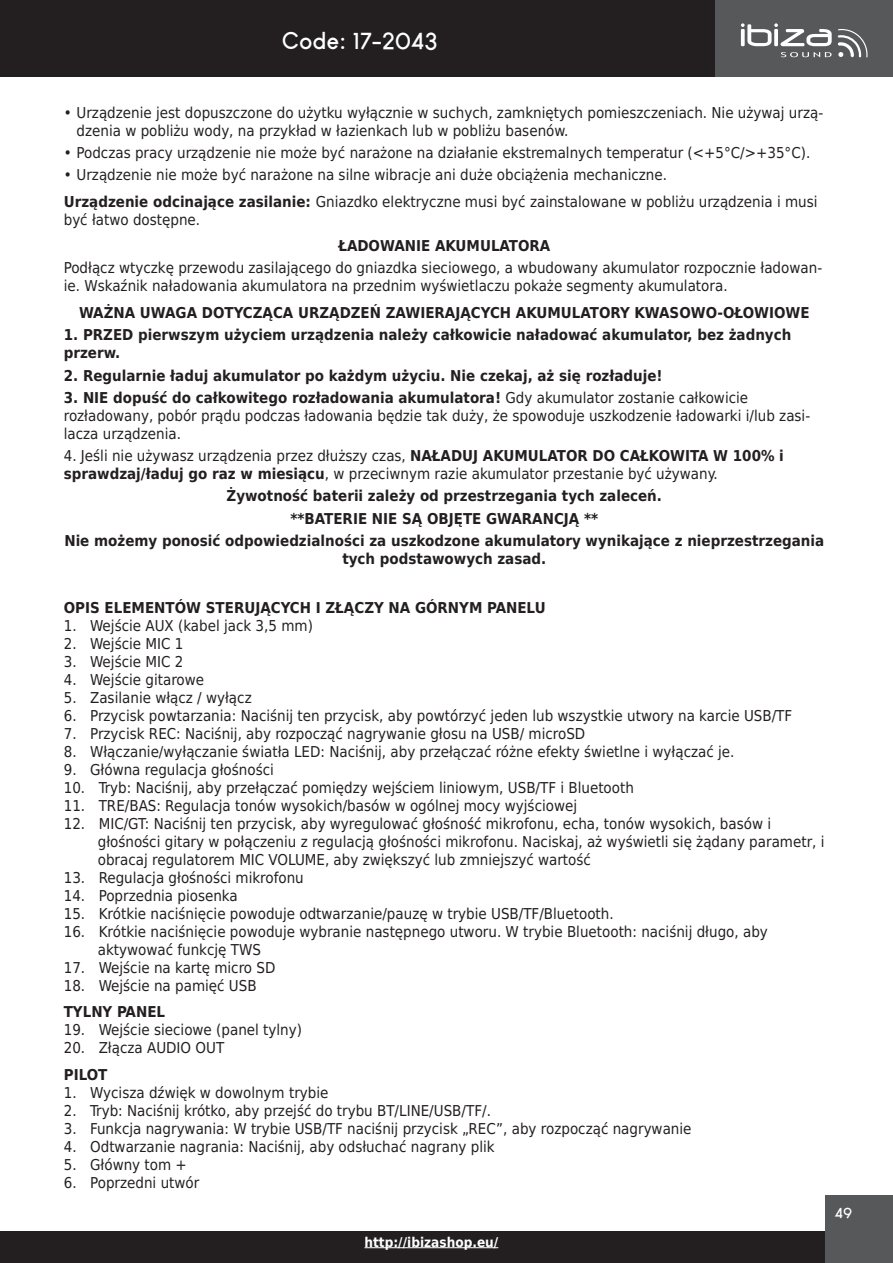
<style>
.page{position:relative;width:893px;height:1263px;background:#fff}
.page>*{position:absolute;margin:0;border:0;box-sizing:border-box;transform-origin:0 0}
.t1{font:700 24px "Louis George Cafe";color:#fff}
.IBI_-_Texte{font:15px/18px "DejaVu Sans Condensed";color:#231f20}
.IBI_-_Texte-2{font:700 15px/18px "DejaVu Sans Condensed";color:#231f20}
.IBI_-_Sous-titres{font:700 15px "DejaVu Sans Condensed";color:#231f20}
.IBI_-_Sous-titres-2{font:15px/18px "DejaVu Sans Condensed";color:#231f20}
.t2{font:700 15px "Louis George Cafe";color:#fff}
.t3{font:700 13.5px "DejaVu Sans Condensed";color:#fff}
.s1{font-weight:700}
</style>
<div class="page">
<div style="left:0;top:0;width:893px;height:77px;background:#231f20"></div>
<div style="left:0;top:1231px;width:893px;height:32px;background:#231f20"></div>
<div style="left:715px;top:0;width:178px;height:77px;background:#57585a"></div>
<svg style="left:781px;top:52px;width:51px;height:5px"></svg>
<svg style="left:838px;top:29px;width:29px;height:28px"></svg>
<svg style="left:741px;top:23px;width:91px;height:23px"></svg>
<div style="left:825px;top:1195px;width:68px;height:68px;background:#57585a"></div>
<hr style="left:364px;top:1247px;width:134px;height:1px;background:#fff">
<h1 class="t1" style="left:282px;top:26px;width:157px">Code: 17-2043</h1>
<p class="IBI_-_Texte" style="left:77px;top:103px;width:748px;text-indent:-13px">• Urządzenie jest dopuszczone do użytku wyłącznie w suchych, zamkniętych pomieszczeniach. Nie używaj urzą&shy;dzenia w pobliżu wody, na przykład w łazienkach lub w pobliżu basenów.</p>
<p class="IBI_-_Texte" style="left:64px;top:143px;width:748px">• Podczas pracy urządzenie nie może być narażone na działanie ekstremalnych temperatur (&lt;+5°C/&gt;+35°C).</p>
<p class="IBI_-_Texte" style="left:64px;top:166px;width:605px">• Urządzenie nie może być narażone na silne wibracje ani duże obciążenia mechaniczne.</p>
<p class="IBI_-_Sous-titres-2" style="left:64px;top:192px;width:755px"><span class="s1">Urządzenie odcinające zasilanie:</span> Gniazdko elektryczne musi być zainstalowane w pobliżu urządzenia i musi być łatwo dostępne.</p>
<p class="IBI_-_Sous-titres" style="left:338px;top:234px;width:214px">ŁADOWANIE AKUMULATORA</p>
<p class="IBI_-_Texte" style="left:64px;top:259px;width:760px">Podłącz wtyczkę przewodu zasilającego do gniazdka sieciowego, a wbudowany akumulator rozpocznie ładowan&shy;ie. Wskaźnik naładowania akumulatora na przednim wyświetlaczu pokaże segmenty akumulatora.</p>
<p class="IBI_-_Sous-titres" style="left:79px;top:300px;width:732px">WAŻNA UWAGA DOTYCZĄCA URZĄDZEŃ ZAWIERAJĄCYCH AKUMULATORY KWASOWO-OŁOWIOWE</p>
<p class="IBI_-_Texte-2" style="left:64px;top:326px;width:729px">1. PRZED pierwszym użyciem urządzenia należy całkowicie naładować akumulator, bez żadnych przerw.</p>
<p class="IBI_-_Texte-2" style="left:64px;top:366px;width:600px">2. Regularnie ładuj akumulator po każdym użyciu. Nie czekaj, aż się rozładuje!</p>
<p class="IBI_-_Texte" style="left:64px;top:388px;width:748px"><span class="s1">3. NIE dopuść do całkowitego rozładowania akumulatora!</span> Gdy akumulator zostanie całkowicie rozładowany, pobór prądu podczas ładowania będzie tak duży, że spowoduje uszkodzenie ładowarki i/lub zasi&shy;lacza urządzenia.</p>
<p class="IBI_-_Texte" style="left:64px;top:446px;width:722px">4. Jeśli nie używasz urządzenia przez dłuższy czas, <span class="s1">NAŁADUJ AKUMULATOR DO CAŁKOWITA W 100% i sprawdzaj/ładuj go raz w miesiącu</span>, w przeciwnym razie akumulator przestanie być używany.</p>
<p class="IBI_-_Texte-2" style="left:227px;top:487px;width:437px">Żywotność baterii zależy od przestrzegania tych zaleceń.</p>
<p class="IBI_-_Texte-2" style="left:291px;top:509px;width:309px">**BATERIE NIE SĄ OBJĘTE GWARANCJĄ **</p>
<p class="IBI_-_Texte-2" style="left:64px;top:531px;width:761px;text-align:center">Nie możemy ponosić odpowiedzialności za uszkodzone akumulatory wynikające z nieprzestrzegania tych podstawowych zasad.</p>
<p class="IBI_-_Sous-titres" style="left:64px;top:595px;width:483px">OPIS ELEMENTÓW STERUJĄCYCH I ZŁĄCZY NA GÓRNYM PANELU</p>
<p class="IBI_-_Texte" style="left:64px;top:616px;width:251px">1. Wejście AUX (kabel jack 3,5 mm)</p>
<p class="IBI_-_Texte" style="left:64px;top:634px;width:121px">2. Wejście MIC 1</p>
<p class="IBI_-_Texte" style="left:64px;top:652px;width:121px">3. Wejście MIC 2</p>
<p class="IBI_-_Texte" style="left:64px;top:670px;width:142px">4. Wejście gitarowe</p>
<p class="IBI_-_Texte" style="left:64px;top:688px;width:189px">5. Zasilanie włącz / wyłącz</p>
<p class="IBI_-_Texte" style="left:64px;top:706px;width:730px">6. Przycisk powtarzania: Naciśnij ten przycisk, aby powtórzyć jeden lub wszystkie utwory na karcie USB/TF</p>
<p class="IBI_-_Texte" style="left:64px;top:724px;width:523px">7. Przycisk REC: Naciśnij, aby rozpocząć nagrywanie głosu na USB/ microSD</p>
<p class="IBI_-_Texte" style="left:64px;top:742px;width:672px">8. Włączanie/wyłączanie światła LED: Naciśnij, aby przełączać różne efekty świetlne i wyłączać je.</p>
<p class="IBI_-_Texte" style="left:64px;top:760px;width:212px">9. Główna regulacja głośności</p>
<p class="IBI_-_Texte" style="left:64px;top:778px;width:572px">10. Tryb: Naciśnij, aby przełączać pomiędzy wejściem liniowym, USB/TF i Bluetooth</p>
<p class="IBI_-_Texte" style="left:64px;top:796px;width:515px">11. TRE/BAS: Regulacja tonów wysokich/basów w ogólnej mocy wyjściowej</p>
<p class="IBI_-_Texte" style="left:98px;top:814px;width:728px;text-indent:-34px">12. MIC/GT: Naciśnij ten przycisk, aby wyregulować głośność mikrofonu, echa, tonów wysokich, basów i głośności gitary w połączeniu z regulacją głośności mikrofonu. Naciskaj, aż wyświetli się żądany parametr, i obracaj regulatorem MIC VOLUME, aby zwiększyć lub zmniejszyć wartość</p>
<p class="IBI_-_Texte" style="left:64px;top:868px;width:242px">13. Regulacja głośności mikrofonu</p>
<p class="IBI_-_Texte" style="left:64px;top:886px;width:176px">14. Poprzednia piosenka</p>
<p class="IBI_-_Texte" style="left:64px;top:904px;width:551px">15. Krótkie naciśnięcie powoduje odtwarzanie/pauzę w trybie USB/TF/Bluetooth.</p>
<p class="IBI_-_Texte" style="left:98px;top:922px;width:672px;text-indent:-34px">16. Krótkie naciśnięcie powoduje wybranie następnego utworu. W trybie Bluetooth: naciśnij długo, aby aktywować funkcję TWS</p>
<p class="IBI_-_Texte" style="left:64px;top:958px;width:213px">17. Wejście na kartę micro SD</p>
<p class="IBI_-_Texte" style="left:64px;top:976px;width:194px">18. Wejście na pamięć USB</p>
<p class="IBI_-_Sous-titres" style="left:64px;top:999px;width:103px">TYLNY PANEL</p>
<p class="IBI_-_Texte" style="left:64px;top:1020px;width:240px">19. Wejście sieciowe (panel tylny)</p>
<p class="IBI_-_Texte" style="left:64px;top:1038px;width:162px">20. Złącza AUDIO OUT</p>
<p class="IBI_-_Sous-titres" style="left:64px;top:1062px;width:45px">PILOT</p>
<p class="IBI_-_Texte" style="left:64px;top:1083px;width:266px">1. Wycisza dźwięk w dowolnym trybie</p>
<p class="IBI_-_Texte" style="left:64px;top:1101px;width:429px">2. Tryb: Naciśnij krótko, aby przejść do trybu BT/LINE/USB/TF/.</p>
<p class="IBI_-_Texte" style="left:64px;top:1119px;width:629px">3. Funkcja nagrywania: W trybie USB/TF naciśnij przycisk „REC”, aby rozpocząć nagrywanie</p>
<p class="IBI_-_Texte" style="left:64px;top:1137px;width:432px">4. Odtwarzanie nagrania: Naciśnij, aby odsłuchać nagrany plik</p>
<p class="IBI_-_Texte" style="left:64px;top:1155px;width:125px">5. Główny tom +</p>
<p class="IBI_-_Texte" style="left:64px;top:1173px;width:137px">6. Poprzedni utwór</p>
<p class="t3" style="left:364px;top:1231px;width:135px">http://ibizashop.eu/</p>
<p class="t2" style="left:835px;top:1203px;width:19px">49</p>
</div>
